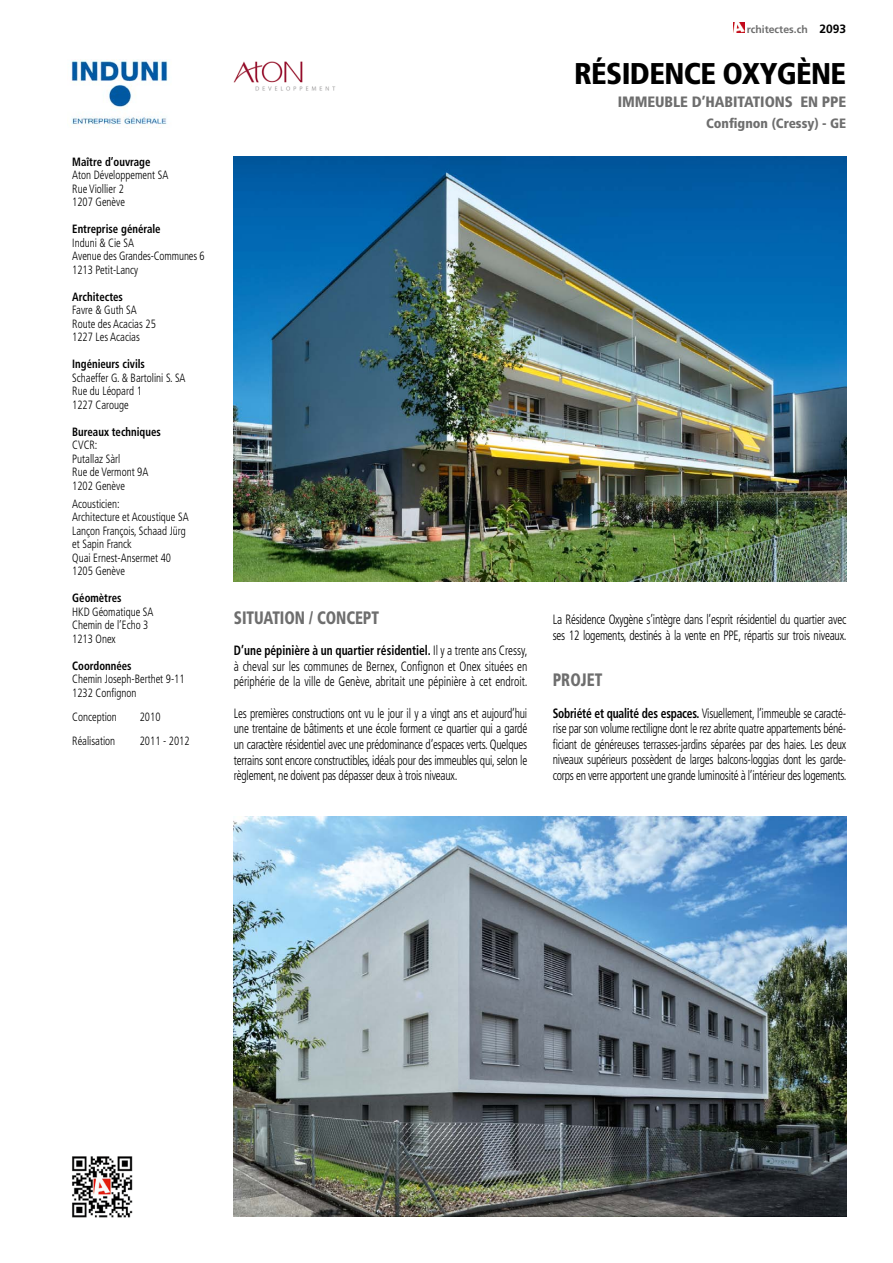
<style>
.page{position:relative;width:893px;height:1263px;background:#fff}
.page>*{position:absolute;margin:0;border:0;box-sizing:border-box;transform-origin:0 0}
.t1{font:900 condensed 30px "Frutiger";letter-spacing:-.02em;color:#000}
.t2{font:900 condensed 18px "Frutiger";letter-spacing:-.005em;color:#6e6e6e;scale:.85 1}
.t3{font:900 condensed 15px "Frutiger";letter-spacing:-.005em;color:#6e6e6e}
.t4{font:300 condensed 13.5px/15.6px "Frutiger";letter-spacing:-.02em;color:#000;text-align:justify;scale:.85 1}
.t5{font:900 condensed 13.5px "Frutiger";color:#6e6e6e}
.t6{font:300 condensed 12px/13.5px "Frutiger";color:#000;scale:.9 1}
.t7{font:700 condensed 12px "Frutiger";color:#000;scale:.9 1}
.t8{font:700 10.5px "Frutiger";color:#6e6e6e}
.s1{font-size:12px;color:#000}
.s2{font-weight:700}
</style>
<div class="page">
<img style="left:71px;top:59px;width:97px;height:68px">
<img style="left:234px;top:157px;width:612px;height:425px">
<img style="left:234px;top:816px;width:612px;height:400px">
<svg style="left:734px;top:23px;width:11px;height:10px"></svg>
<img style="left:72px;top:1156px;width:61px;height:62px">
<img style="left:233px;top:61px;width:103px;height:30px">
<p class="t7" style="left:72px;top:154px;width:88px">Maître d’ouvrage</p>
<p class="t6" style="left:72px;top:168px;width:108px">Aton Développement SA<br>Rue Viollier 2<br>1207 Genève</p>
<p class="t7" style="left:72px;top:222px;width:100px">Entreprise générale</p>
<p class="t6" style="left:72px;top:236px;width:149px">Induni &amp; Cie SA<br>Avenue des Grandes-Communes 6<br>1213 Petit-Lancy</p>
<p class="t7" style="left:72px;top:289px;width:58px">Architectes</p>
<p class="t6" style="left:72px;top:303px;width:94px">Favre &amp; Guth SA<br>Route des Acacias 25<br>1227 Les Acacias</p>
<p class="t7" style="left:72px;top:357px;width:82px">Ingénieurs civils</p>
<p class="t6" style="left:72px;top:371px;width:127px">Schaeffer G. &amp; Bartolini S. SA<br>Rue du Léopard 1<br>1227 Carouge</p>
<p class="t7" style="left:72px;top:424px;width:100px">Bureaux techniques</p>
<p class="t6" style="left:72px;top:438px;width:86px">CVCR:<br>Putallaz Sàrl<br>Rue de Vermont 9A<br>1202 Genève</p>
<p class="t6" style="left:72px;top:497px;width:131px">Acousticien:<br>Architecture et Acoustique SA<br>Lançon François, Schaad Jürg et Sapin Franck<br>Quai Ernest-Ansermet 40<br>1205 Genève</p>
<p class="t7" style="left:72px;top:591px;width:56px">Géomètres</p>
<p class="t6" style="left:72px;top:605px;width:92px">HKD Géomatique SA<br>Chemin de l’Echo 3<br>1213 Onex</p>
<p class="t7" style="left:72px;top:658px;width:67px">Coordonnées</p>
<p class="t6" style="left:72px;top:672px;width:126px">Chemin Joseph-Berthet 9-11<br>1232 Confignon</p>
<p class="t6" style="left:72px;top:710px;width:51px">Conception</p>
<p class="t6" style="left:140px;top:710px;width:25px">2010</p>
<p class="t6" style="left:72px;top:734px;width:49px">Réalisation</p>
<p class="t6" style="left:140px;top:734px;width:57px">2011 - 2012</p>
<p class="t8" style="left:747px;top:23px;width:101px">rchitectes.ch <span class="s1">2093</span></p>
<h1 class="t1" style="left:574px;top:56px;width:274px">RÉSIDENCE OXYGÈNE</h1>
<p class="t3" style="left:618px;top:92px;width:230px">IMMEUBLE D’HABITATIONS EN PPE</p>
<p class="t5" style="left:706px;top:115px;width:142px">Confignon (Cressy) - GE</p>
<h2 class="t2" style="left:234px;top:607px;width:172px">SITUATION / CONCEPT</h2>
<p class="t4" style="left:234px;top:643px;width:347px"><span class="s2">D’une pépinière à un quartier résidentiel.</span> Il y a trente ans Cressy, à cheval sur les communes de Bernex, Confignon et Onex situées en périphérie de la ville de Genève, abritait une pépinière à cet endroit.</p>
<p class="t4" style="left:234px;top:705px;width:347px">Les premières constructions ont vu le jour il y a vingt ans et aujourd’hui une trentaine de bâtiments et une école forment ce quartier qui a gardé un caractère résidentiel avec une prédominance d’espaces verts. Quelques terrains sont encore constructibles, idéals pour des immeubles qui, selon le règlement, ne doivent pas dépasser deux à trois niveaux.</p>
<p class="t4" style="left:553px;top:612px;width:347px">La Résidence Oxygène s’intègre dans l’esprit résidentiel du quartier avec ses 12 logements, destinés à la vente en PPE, répartis sur trois niveaux.</p>
<h2 class="t2" style="left:553px;top:669px;width:60px">PROJET</h2>
<p class="t4" style="left:553px;top:705px;width:347px"><span class="s2">Sobriété et qualité des espaces.</span> Visuellement, l’immeuble se caracté&shy;rise par son volume rectiligne dont le rez abrite quatre appartements béné&shy;ficiant de généreuses terrasses-jardins séparées par des haies. Les deux niveaux supérieurs possèdent de larges balcons-loggias dont les garde&shy;corps en verre apportent une grande luminosité à l’intérieur des logements.</p>
</div>
